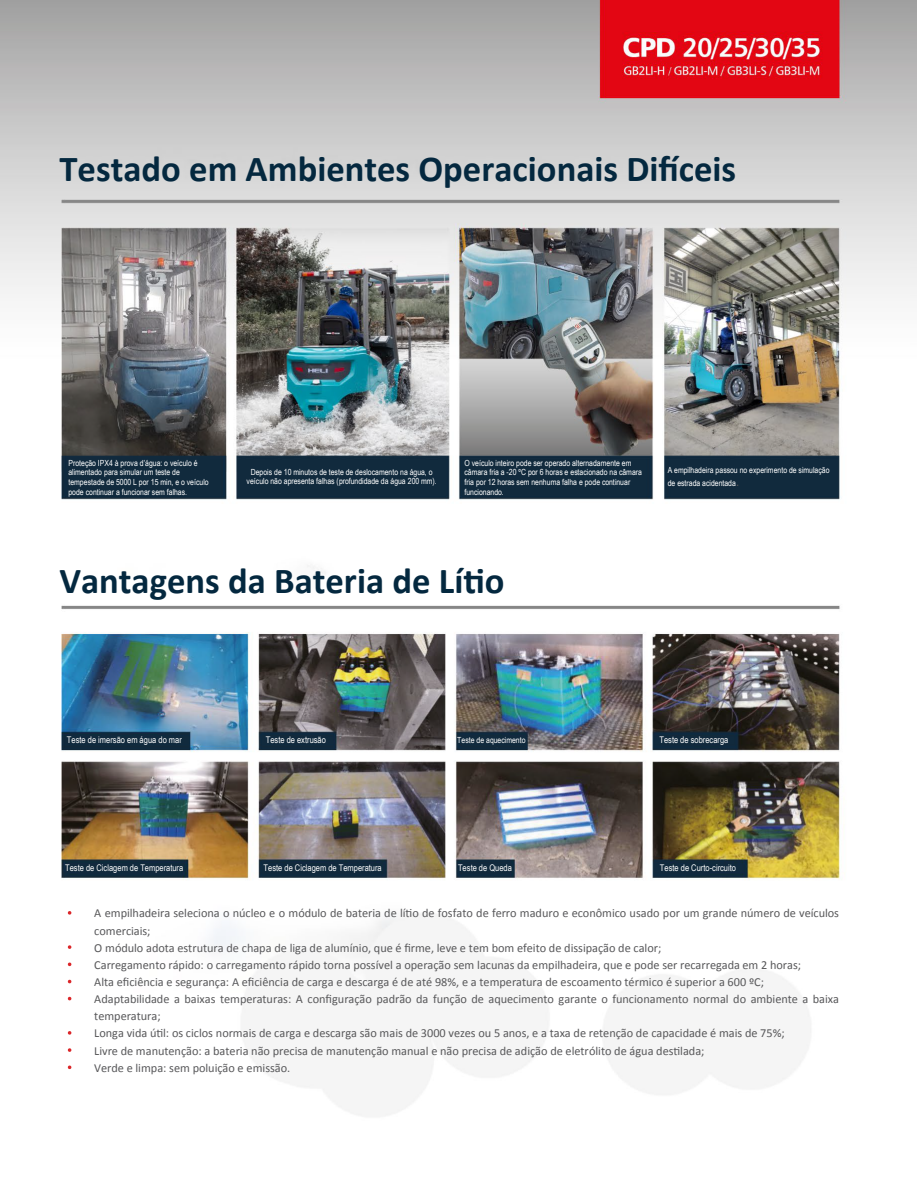
<style>
.page{position:relative;width:918px;height:1188px;background:#fff}
.page>*{position:absolute;margin:0;border:0;box-sizing:border-box;transform-origin:0 0}
.t1{font:700 36.6px "Calibri";color:#04283f}
.t2{font:12.3px/17.1px "Calibri";letter-spacing:-.005em;color:#58585a}
.t3{font:9.15px "Arial Narrow";letter-spacing:.005em;color:#fff}
.t4{font:8.4px/9.6px "Arial Narrow";color:#fff}
.s1{font-family:"Calibri";font-size:12.3px;color:#58585a}
</style>
<div class="page">
<img style="left:0;top:0;width:916px;height:1116px">
<svg style="left:68px;top:911px;width:3px;height:4px"></svg>
<svg style="left:68px;top:945px;width:3px;height:4px"></svg>
<svg style="left:68px;top:1031px;width:3px;height:4px"></svg>
<svg style="left:68px;top:1048px;width:3px;height:4px"></svg>
<h1 class="t1" style="left:59px;top:143px;width:678px">Testado em Ambientes Operacionais Difíceis</h1>
<p class="t4" style="left:68px;top:458px;width:142px">Proteção IPX4 à prova d’água: o veículo é alimentado para simular um teste de tempestade de 5000 L por 15 min, e o veículo pode continuar a funcionar sem falhas.</p>
<p class="t4" style="left:247px;top:467px;width:192px;text-align:center">Depois de 10 minutos de teste de deslocamento na água, o veículo não apresenta falhas (profundidade da água 200 mm).</p>
<p class="t4" style="left:464px;top:458px;width:179px">O veículo inteiro pode ser operado alternadamente em câmara fria a -20 ºC por 6 horas e estacionado na câmara fria por 12 horas sem nenhuma falha e pode continuar funcionando.</p>
<p class="t4" style="left:668px;top:463px;width:163px;line-height:13.4px">A empilhadeira passou no experimento de simulação de estrada acidentada<span class="s1">.</span></p>
<h1 class="t1" style="left:59px;top:555px;width:447px">Vantagens da Bateria de Lítio</h1>
<p class="t3" style="left:67px;top:733px;width:116px">Teste de imersão em água do mar</p>
<p class="t3" style="left:266px;top:733px;width:62px">Teste de extrusão</p>
<p class="t4" style="left:457px;top:735px;width:70px">Teste de aquecimento</p>
<p class="t3" style="left:659px;top:733px;width:70px">Teste de sobrecarga</p>
<p class="t3" style="left:65px;top:861px;width:120px">Teste de Ciclagem de Temperatura</p>
<p class="t3" style="left:264px;top:861px;width:120px">Teste de Ciclagem de Temperatura</p>
<p class="t3" style="left:458px;top:861px;width:55px">Teste de Queda</p>
<p class="t3" style="left:660px;top:861px;width:77px">Teste de Curto-circuito</p>
<p class="t2" style="left:94px;top:904px;width:746px">A empilhadeira seleciona o núcleo e o módulo de bateria de lítio de fosfato de ferro maduro e econômico usado por um grande número de veículos comerciais;<br>O módulo adota estrutura de chapa de liga de alumínio, que é firme, leve e tem bom efeito de dissipação de calor;<br>Carregamento rápido: o carregamento rápido torna possível a operação sem lacunas da empilhadeira, que e pode ser recarregada em 2 horas;<br>Alta eficiência e segurança: A eficiência de carga e descarga é de até 98%, e a temperatura de escoamento térmico é superior a 600 ºC; Adaptabilidade a baixas temperaturas: A configuração padrão da função de aquecimento garante o funcionamento normal do ambiente a baixa temperatura;<br>Longa vida útil: os ciclos normais de carga e descarga são mais de 3000 vezes ou 5 anos, e a taxa de retenção de capacidade é mais de 75%;<br>Livre de manutenção: a bateria não precisa de manutenção manual e não precisa de adição de eletrólito de água destilada;<br>Verde e limpa: sem poluição e emissão.</p>
</div>
